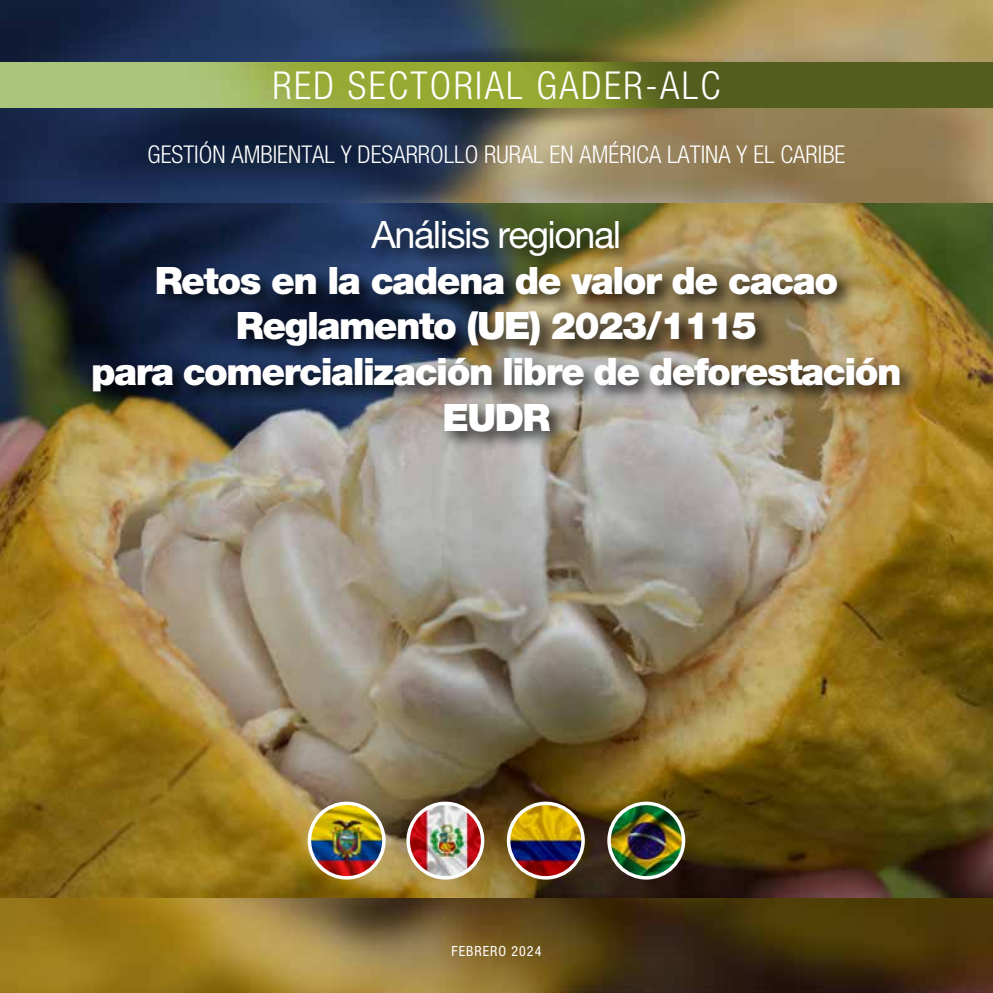
<style>
.page{position:relative;width:993px;height:993px;background:#fff}
.page>*{position:absolute;margin:0;border:0;box-sizing:border-box;transform-origin:0 0}
.t1{font:300 condensed 38.5px "Helvetica Neue LT Std";letter-spacing:.06em;color:#fff}
.t2{font:900 37.8px/45.7px "Helvetica Neue LT Std";letter-spacing:-.04em;color:#fff;text-align:center}
.t3{font:37.8px "Helvetica Neue LT Std";letter-spacing:-.04em;color:#fff}
.t4{font:300 condensed 24.5px "Helvetica Neue LT Std";color:#fff}
.t5{font:condensed 14px "Helvetica Neue LT Std";letter-spacing:.07em;color:#fff}
</style>
<div class="page">
<img style="left:0;top:0;width:992px;height:992px">
<img style="left:0;top:203px;width:992px;height:693px">
<img style="left:284px;top:108px;width:441px;height:19px">
<img style="left:284px;top:43px;width:441px;height:19px">
<img style="left:0;top:62px;width:992px;height:46px">
<img style="left:309px;top:803px;width:75px;height:74px;border-radius:37px">
<div style="left:307px;top:801px;width:78px;height:78px;border:4px solid #fff;border-radius:50%"></div>
<img style="left:609px;top:803px;width:74px;height:74px;border-radius:37px">
<div style="left:607px;top:801px;width:78px;height:78px;border:4px solid #fff;border-radius:50%"></div>
<img style="left:508px;top:803px;width:75px;height:74px;border-radius:37px">
<div style="left:506px;top:801px;width:78px;height:78px;border:4px solid #fff;border-radius:50%"></div>
<img style="left:408px;top:803px;width:74px;height:74px;border-radius:37px">
<div style="left:406px;top:801px;width:78px;height:78px;border:4px solid #fff;border-radius:50%"></div>
<div style="left:89px;top:216px;width:829px;height:234px;background:#000;opacity:.75"></div>
<p class="t1" style="left:272px;top:63px;width:449px">RED SECTORIAL GADER-ALC</p>
<p class="t4" style="left:147px;top:140px;width:699px">GESTIÓN AMBIENTAL Y DESARROLLO RURAL EN AMÉRICA LATINA Y EL CARIBE</p>
<p class="t3" style="left:371px;top:212px;width:251px">Análisis regional</p>
<p class="t2" style="left:91px;top:257px;width:811px">Retos en la cadena de valor de cacao<br>Reglamento (UE) 2023/1115<br>para comercialización libre de deforestación<br>EUDR</p>
<p class="t5" style="left:451px;top:942px;width:91px">FEBRERO 2024</p>
</div>
